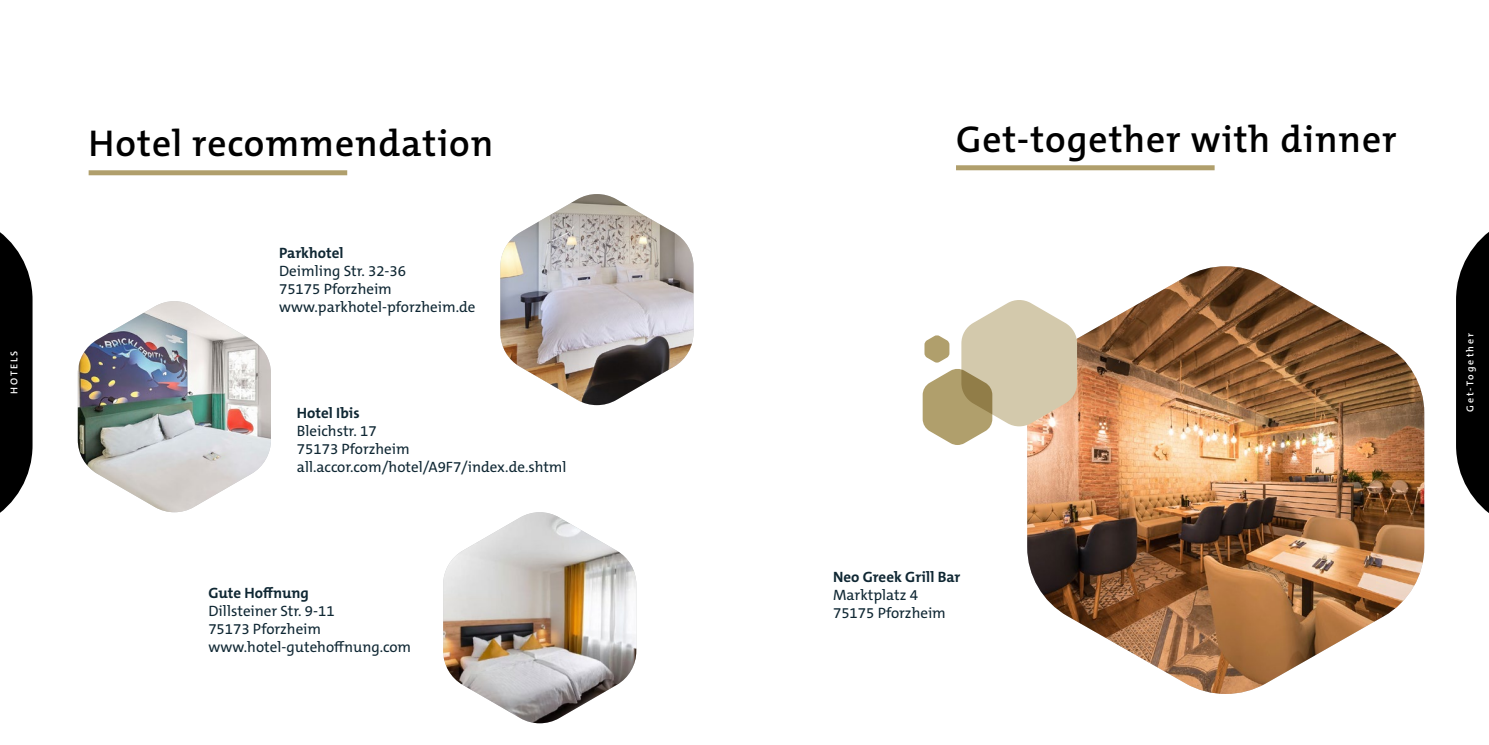
<style>
.page{position:relative;width:1489px;height:745px;background:#fff}
.page>*{position:absolute;margin:0;border:0;box-sizing:border-box;transform-origin:0 0}
.t1{font:600 37.5px "The Mix C5";letter-spacing:.025em;color:#000}
.t2{font:15px/18px "The Mix C5";color:#0f2733}
.t3{font:700 15px "The Mix C5";color:#0f2733}
.t4{font:600 10px "The Mix C5";letter-spacing:.2em;color:#fff}
</style>
<div class="page">
<svg style="left:0;top:232px;width:33px;height:281px;background:#282828"></svg>
<svg style="left:1456px;top:232px;width:32px;height:281px;background:#282828"></svg>
<div style="left:89px;top:170px;width:258px;height:5px;background:#b09f6c"></div>
<div style="left:956px;top:165px;width:258px;height:5px;background:#b09f6c"></div>
<img style="left:443px;top:512px;width:193px;height:210px">
<img style="left:78px;top:301px;width:193px;height:211px">
<img style="left:500px;top:194px;width:193px;height:211px">
<img style="left:1027px;top:266px;width:397px;height:427px">
<svg style="left:922px;top:299px;width:154px;height:145px"></svg>
<p class="t4" style="left:8px;top:394px;width:45px;rotate:-90deg">HOTELS</p>
<h1 class="t1" style="left:89px;top:120px;width:406px">Hotel recommendation</h1>
<h1 class="t1" style="left:956px;top:115px;width:442px">Get-together with dinner</h1>
<p class="t3" style="left:279px;top:243px;width:66px">Parkhotel</p>
<p class="t2" style="left:279px;top:261px;width:198px">Deimling Str. 32-36<br>75175 Pforzheim www.parkhotel-pforzheim.de</p>
<p class="t3" style="left:297px;top:403px;width:64px">Hotel Ibis</p>
<p class="t2" style="left:297px;top:421px;width:271px">Bleichstr. 17<br>75173 Pforzheim all.accor.com/hotel/A9F7/index.de.shtml</p>
<p class="t3" style="left:208px;top:583px;width:102px">Gute Hoffnung</p>
<p class="t2" style="left:208px;top:602px;width:204px">Dillsteiner Str. 9-11<br>75173 Pforzheim www.hotel-gutehoffnung.com</p>
<p class="t3" style="left:833px;top:566px;width:129px">Neo Greek Grill Bar</p>
<p class="t2" style="left:833px;top:585px;width:114px">Marktplatz 4<br>75175 Pforzheim</p>
<p class="t4" style="left:1463px;top:412px;width:81px;rotate:-90deg">Get-Together</p>
</div>
